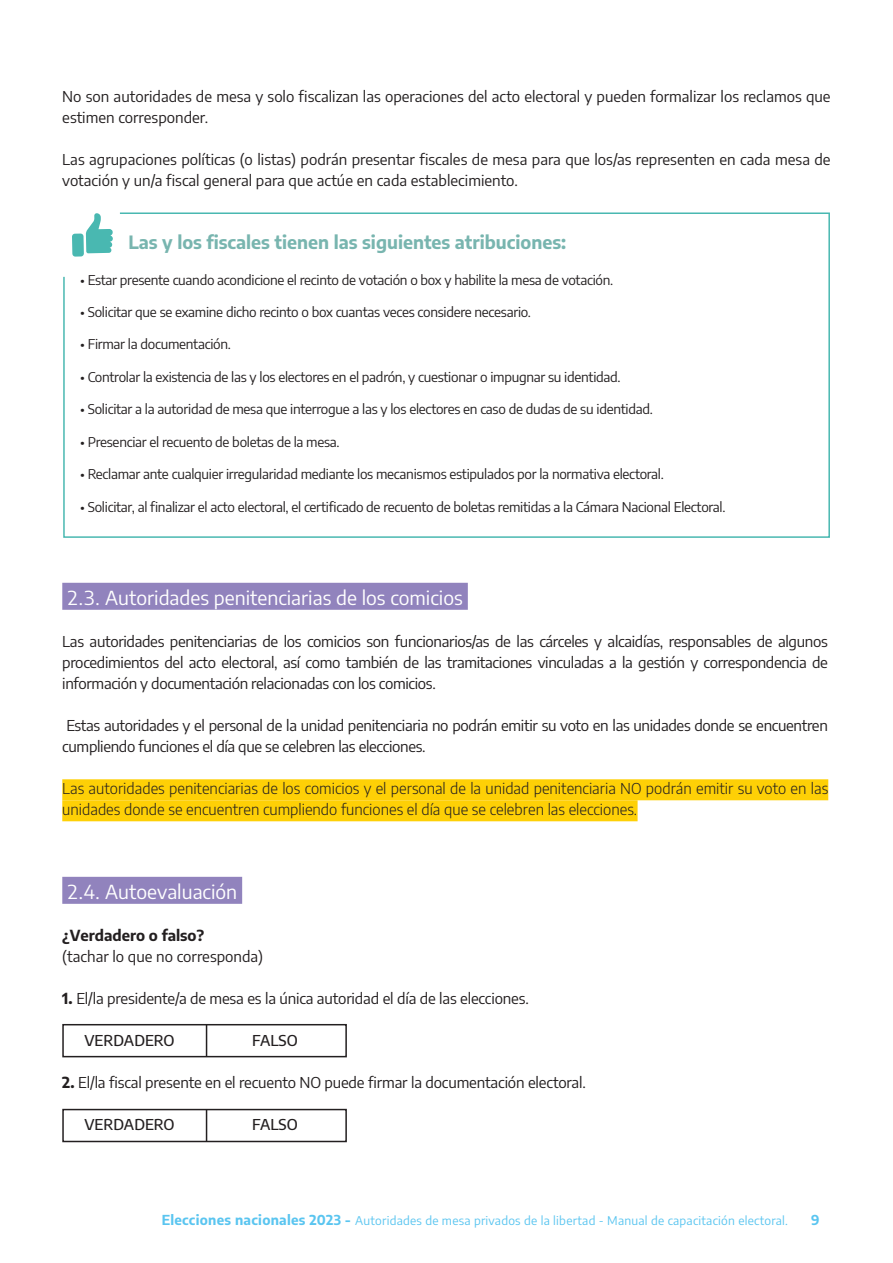
<style>
.page{position:relative;width:893px;height:1263px;background:#fff}
.page>*{position:absolute;margin:0;border:0;box-sizing:border-box;transform-origin:0 0}
.t1{font:19.35px "Encode Sans";color:#fff}
.t2{font:700 18px "Encode Sans";color:#78b5af}
.t3{font:15px/21px "Encode Sans";letter-spacing:-.01em;color:#231f20}
.t4{font:300 15px/21px "Encode Sans";color:#231f20}
.t5{font:500 15px "Encode Sans";color:#231f20}
.t6{font:700 15px "Encode Sans";color:#231f20}
.t7{font:13.5px "Encode Sans";letter-spacing:-.02em;color:#231f20}
.t8{font:700 13.5px "Encode Sans";color:#5ac5f0}
.t9{font:12px "Encode Sans";letter-spacing:.02em;color:#5ac5f0}
.s1{font-weight:700}
.s2{font-weight:700;font-size:13.5px}
</style>
<div class="page">
<svg style="left:63px;top:212px;width:767px;height:326px"></svg>
<div style="left:62px;top:583px;width:406px;height:27px;background:#9183bd"></div>
<div style="left:62px;top:779px;width:766px;height:21px;background:#fed006"></div>
<div style="left:62px;top:800px;width:576px;height:21px;background:#fed006"></div>
<div style="left:62px;top:877px;width:180px;height:27px;background:#9183bd"></div>
<div style="left:62px;top:1024px;width:285px;height:33px;border:2px solid #231f20"></div>
<hr style="left:206px;top:1024px;width:1px;height:33px;background:#231f20">
<div style="left:62px;top:1109px;width:285px;height:33px;border:2px solid #231f20"></div>
<hr style="left:206px;top:1109px;width:1px;height:33px;background:#231f20">
<p class="t3" style="left:62px;top:85px;width:770px">No son autoridades de mesa y solo fiscalizan las operaciones del acto electoral y pueden formalizar los reclamos que estimen corresponder.</p>
<p class="t3" style="left:62px;top:148px;width:770px">Las agrupaciones políticas (o listas) podrán presentar fiscales de mesa para que los/as representen en cada mesa de votación y un/a fiscal general para que actúe en cada establecimiento.</p>
<p class="t2" style="left:129px;top:228px;width:439px">Las y los fiscales tienen las siguientes atribuciones:</p>
<p class="t7" style="left:80px;top:270px;width:535px">• Estar presente cuando acondicione el recinto de votación o box y habilite la mesa de votación.</p>
<p class="t7" style="left:80px;top:303px;width:452px">• Solicitar que se examine dicho recinto o box cuantas veces considere necesario.</p>
<p class="t7" style="left:80px;top:335px;width:152px">• Firmar la documentación.</p>
<p class="t7" style="left:80px;top:367px;width:542px">• Controlar la existencia de las y los electores en el padrón, y cuestionar o impugnar su identidad.</p>
<p class="t7" style="left:80px;top:400px;width:574px">• Solicitar a la autoridad de mesa que interrogue a las y los electores en caso de dudas de su identidad.</p>
<p class="t7" style="left:80px;top:432px;width:261px">• Presenciar el recuento de boletas de la mesa.</p>
<p class="t7" style="left:80px;top:465px;width:585px">• Reclamar ante cualquier irregularidad mediante los mecanismos estipulados por la normativa electoral.</p>
<p class="t7" style="left:80px;top:497px;width:647px">• Solicitar, al finalizar el acto electoral, el certificado de recuento de boletas remitidas a la Cámara Nacional Electoral.</p>
<p class="t1" style="left:67px;top:584px;width:397px">2.3. Autoridades penitenciarias de los comicios</p>
<p class="t3" style="left:62px;top:630px;width:767px;text-align:justify">Las autoridades penitenciarias de los comicios son funcionarios/as de las cárceles y alcaidías, responsables de algunos procedimientos del acto electoral, así como también de las tramitaciones vinculadas a la gestión y correspondencia de información y documentación relacionadas con los comicios.</p>
<p class="t3" style="left:62px;top:714px;width:767px">Estas autoridades y el personal de la unidad penitenciaria no podrán emitir su voto en las unidades donde se encuentren cumpliendo funciones el día que se celebren las elecciones.</p>
<p class="t4" style="left:62px;top:777px;width:767px">Las autoridades penitenciarias de los comicios y el personal de la unidad penitenciaria NO podrán emitir su voto en las unidades donde se encuentren cumpliendo funciones el día que se celebren las elecciones.</p>
<p class="t1" style="left:67px;top:878px;width:172px">2.4. Autoevaluación</p>
<p class="t6" style="left:62px;top:924px;width:143px">¿Verdadero o falso?</p>
<p class="t3" style="left:62px;top:945px;width:202px">(tachar lo que no corresponda)</p>
<p class="t3" style="left:62px;top:987px;width:468px"><span class="s1">1.</span> El/la presidente/a de mesa es la única autoridad el día de las elecciones.</p>
<p class="t5" style="left:84px;top:1030px;width:92px">VERDADERO</p>
<p class="t5" style="left:252px;top:1030px;width:47px">FALSO</p>
<p class="t3" style="left:62px;top:1071px;width:525px"><span class="s1">2.</span> El/la fiscal presente en el recuento NO puede firmar la documentación electoral.</p>
<p class="t5" style="left:84px;top:1114px;width:92px">VERDADERO</p>
<p class="t5" style="left:252px;top:1114px;width:47px">FALSO</p>
<p class="t9" style="left:162px;top:1212px;width:628px"><span class="s2">Elecciones nacionales 2023 -</span> Autoridades de mesa privados de la libertad - Manual de capacitación electoral.</p>
<p class="t8" style="left:811px;top:1210px;width:10px">9</p>
</div>
